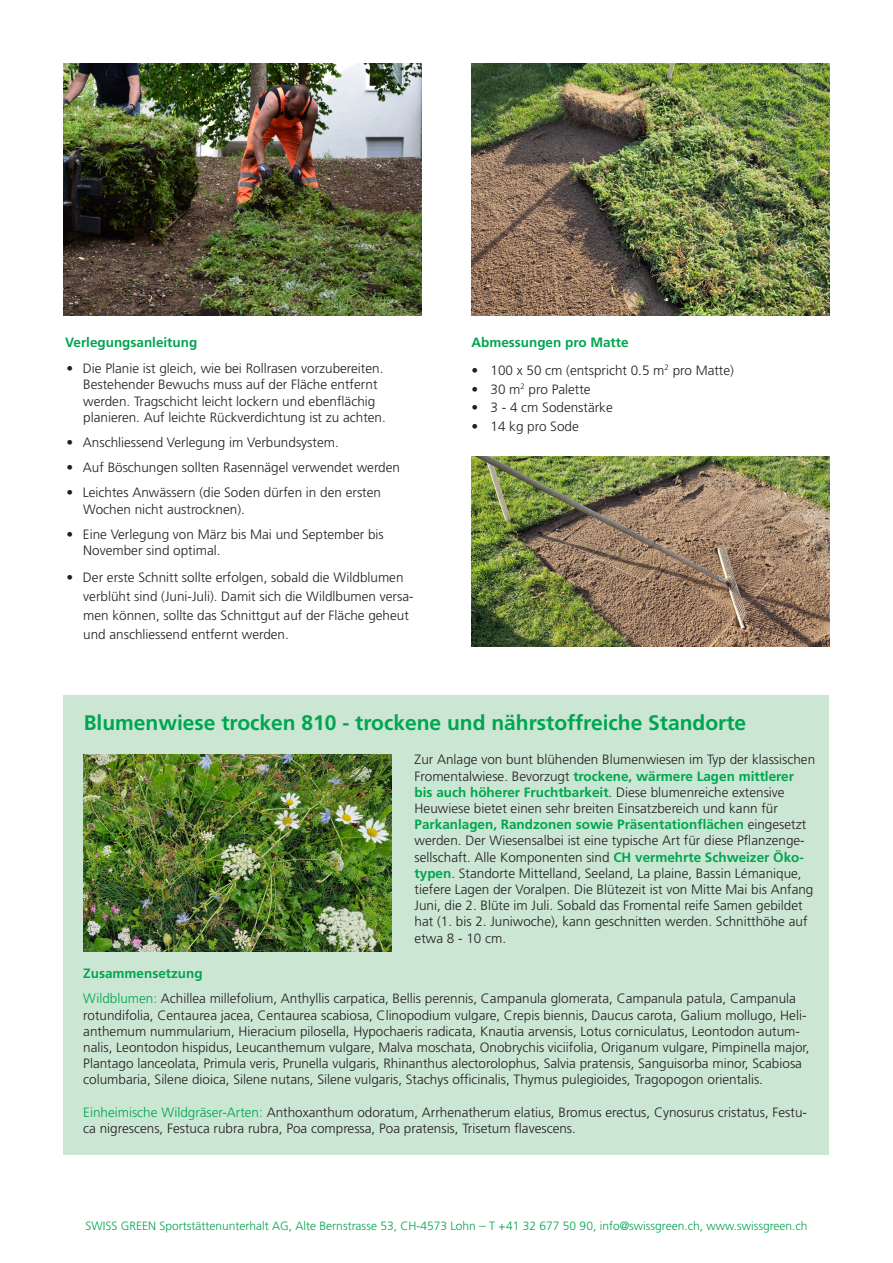
<style>
.page{position:relative;width:893px;height:1263px;background:#fff}
.page>*{position:absolute;margin:0;border:0;box-sizing:border-box;transform-origin:0 0}
.t1{font:700 21px "Frutiger LT Std";color:#00a54f}
.Text{font:300 13.5px/16.2px "Frutiger LT Std";color:#231f20}
.Text-2{font:700 13.5px "Frutiger LT Std";color:#00a54f}
.Text-3{font:300 12px "Frutiger LT Std";color:#00a54f}
.s1{font-weight:700;color:#00a54f}
.s2{color:#00a54f}
.s3{font-stretch:condensed;font-size:13.5px}
</style>
<div class="page">
<div style="left:64px;top:695px;width:765px;height:459px;background:#cbe6d3"></div>
<img style="left:471px;top:64px;width:358px;height:252px">
<img style="left:64px;top:64px;width:358px;height:252px">
<img style="left:84px;top:754px;width:308px;height:197px">
<img style="left:471px;top:456px;width:358px;height:190px">
<p class="Text-2" style="left:65px;top:334px;width:134px">Verlegungsanleitung</p>
<p class="Text" style="left:83px;top:360px;width:304px;text-indent:-17px">• Die Planie ist gleich, wie bei Rollrasen vorzubereiten.<br>Bestehender Bewuchs muss auf der Fläche entfernt werden. Tragschicht leicht lockern und ebenflächig planieren. Auf leichte Rückverdichtung ist zu achten.</p>
<p class="Text" style="left:67px;top:435px;width:274px">• Anschliessend Verlegung im Verbundsystem.</p>
<p class="Text" style="left:67px;top:460px;width:335px">• Auf Böschungen sollten Rasennägel verwendet werden</p>
<p class="Text" style="left:83px;top:484px;width:299px;text-indent:-17px">• Leichtes Anwässern (die Soden dürfen in den ersten<br>Wochen nicht austrocknen).</p>
<p class="Text" style="left:83px;top:526px;width:302px;text-indent:-17px">• Eine Verlegung von März bis Mai und September bis<br>November sind optimal.</p>
<p class="Text" style="left:83px;top:569px;width:332px;line-height:18.8px;text-indent:-17px">• Der erste Schnitt sollte erfolgen, sobald die Wildblumen verblüht sind (Juni-Juli). Damit sich die Wildlbumen versa&shy;men können, sollte das Schnittgut auf der Fläche geheut und anschliessend entfernt werden.</p>
<p class="Text-2" style="left:471px;top:334px;width:159px">Abmessungen pro Matte</p>
<p class="Text" style="left:471px;top:362px;width:264px">• 100 x 50 cm (entspricht 0.5 m<sup>2</sup> pro Matte)</p>
<p class="Text" style="left:471px;top:381px;width:121px">• 30 m<sup>2</sup> pro Palette</p>
<p class="Text" style="left:471px;top:400px;width:143px">• 3 - 4 cm Sodenstärke</p>
<p class="Text" style="left:471px;top:419px;width:109px">• 14 kg pro Sode</p>
<p class="t1" style="left:84px;top:710px;width:664px">Blumenwiese trocken 810 - trockene und nährstoffreiche Standorte</p>
<p class="Text" style="left:415px;top:752px;width:402px">Zur Anlage von bunt blühenden Blumenwiesen im Typ der klassischen Fromentalwiese. Bevorzugt <span class="s1">trockene, wärmere Lagen mittlerer bis auch höherer Fruchtbarkeit</span>. Diese blumenreiche extensive Heuwiese bietet einen sehr breiten Einsatzbereich und kann für <span class="s1">Parkanlagen, Randzonen sowie Präsentationflächen</span> eingesetzt werden. Der Wiesensalbei ist eine typische Art für diese Pflanzenge&shy;sellschaft. Alle Komponenten sind <span class="s1">CH vermehrte Schweizer Öko&shy;typen</span>. Standorte Mittelland, Seeland, La plaine, Bassin Lémanique, tiefere Lagen der Voralpen. Die Blütezeit ist von Mitte Mai bis Anfang Juni, die 2. Blüte im Juli. Sobald das Fromental reife Samen gebildet hat (1. bis 2. Juniwoche), kann geschnitten werden. Schnitthöhe auf etwa 8 - 10 cm.</p>
<p class="Text-2" style="left:83px;top:965px;width:121px">Zusammensetzung</p>
<p class="Text" style="left:83px;top:991px;width:728px"><span class="s2">Wildblumen:</span> Achillea millefolium, Anthyllis carpatica, Bellis perennis, Campanula glomerata, Campanula patula, Campanula rotundifolia, Centaurea jacea, Centaurea scabiosa, Clinopodium vulgare, Crepis biennis, Daucus carota, Galium mollugo, Heli&shy;anthemum nummularium, Hieracium pilosella, Hypochaeris radicata, Knautia arvensis, Lotus corniculatus, Leontodon autum&shy;nalis, Leontodon hispidus, Leucanthemum vulgare, Malva moschata, Onobrychis viciifolia, Origanum vulgare, Pimpinella major, Plantago lanceolata, Primula veris, Prunella vulgaris, Rhinanthus alectorolophus, Salvia pratensis, Sanguisorba minor, Scabiosa columbaria, Silene dioica, Silene nutans, Silene vulgaris, Stachys officinalis, Thymus pulegioides, Tragopogon orientalis.</p>
<p class="Text" style="left:83px;top:1104px;width:725px"><span class="s2">Einheimische Wildgräser-Arten:</span> Anthoxanthum odoratum, Arrhenatherum elatius, Bromus erectus, Cynosurus cristatus, Festu&shy;ca nigrescens, Festuca rubra rubra, Poa compressa, Poa pratensis, Trisetum flavescens.</p>
<p class="Text-3" style="left:85px;top:1219px;width:724px">SWISS GREEN Sportstättenunterhalt AG, Alte Bernstrasse 53, CH-4573 Lohn <span class="s3">–</span> T +41 32 677 50 90, info@swissgreen.ch, www.swissgreen.ch</p>
</div>
